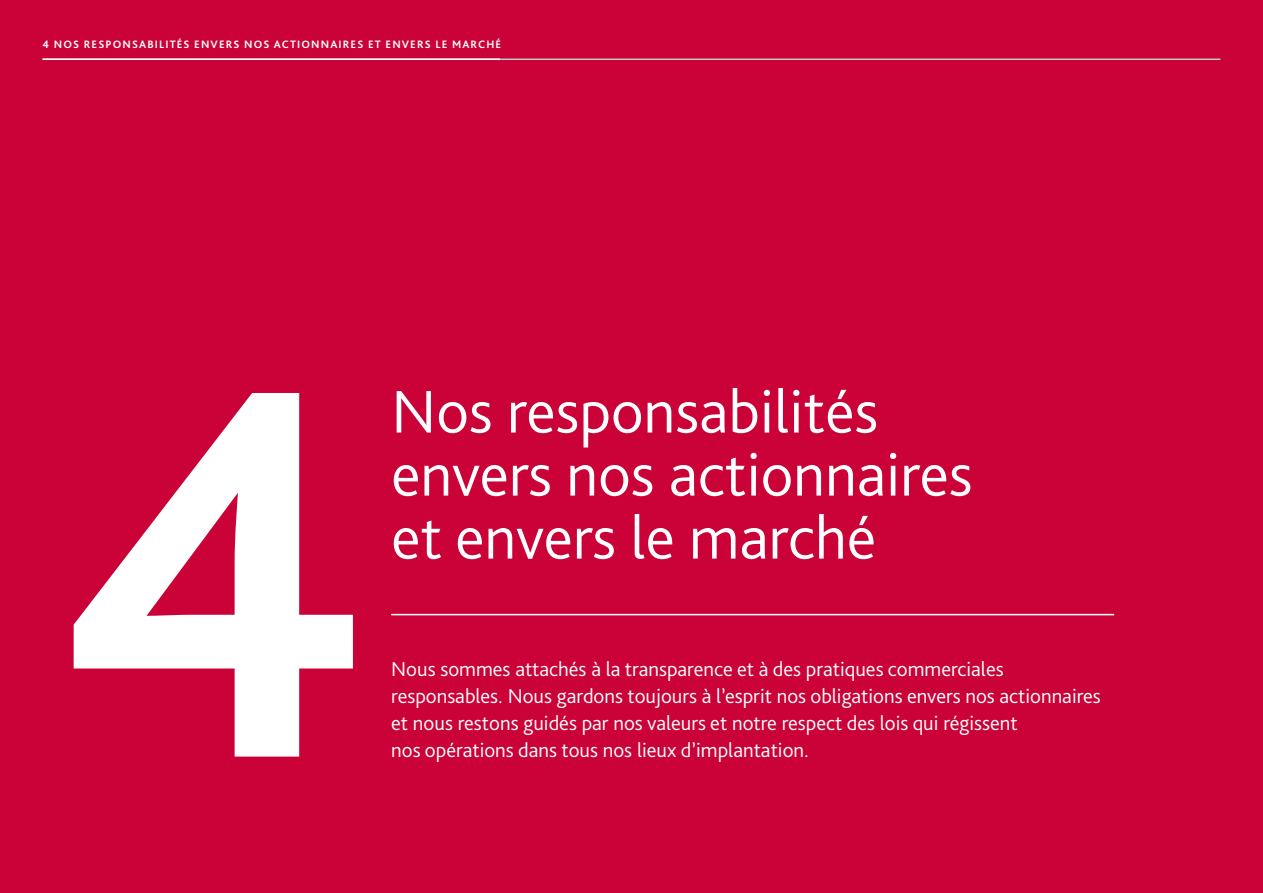
<style>
.page{position:relative;width:1263px;height:893px;background:#ca0237}
.page>*{position:absolute;margin:0;border:0;box-sizing:border-box;transform-origin:0 0}
.t1{font:700 547.5px "Kl Bliss";color:#fff}
.t2{font:300 63px/63px "Kl Bliss";color:#fff}
.t3{font:300 21px/27px "Kl Bliss";color:#fff}
.t4{font:700 11.25px "Kl Bliss";letter-spacing:.1em;color:#fff}
</style>
<div class="page">
<hr style="left:43px;top:59px;width:1177px;height:1px;background:#c5c6c6">
<hr style="left:43px;top:59px;width:457px;height:1px;background:#fff">
<hr style="left:391px;top:614px;width:723px;height:1px;background:#fff">
<p class="t4" style="left:43px;top:37px;width:460px">4 NOS RESPONSABILITÉS ENVERS N OS ACTIONNAIRES ET ENVERS LE MARCHÉ</p>
<h1 class="t1" style="left:52px;top:235px;width:323px">4</h1>
<h2 class="t2" style="left:391px;top:379px;width:583px">Nos responsabilités envers nos actionnaires et envers le marché</h2>
<p class="t3" style="left:391px;top:655px;width:711px">Nous sommes attachés à la transparence et à des pratiques commerciales responsables. Nous gardons toujours à l’esprit nos obligations envers nos actionnaires et nous restons guidés par nos valeurs et notre respect des lois qui régissent<br>nos opérations dans tous nos lieux d’implantation.</p>
</div>
